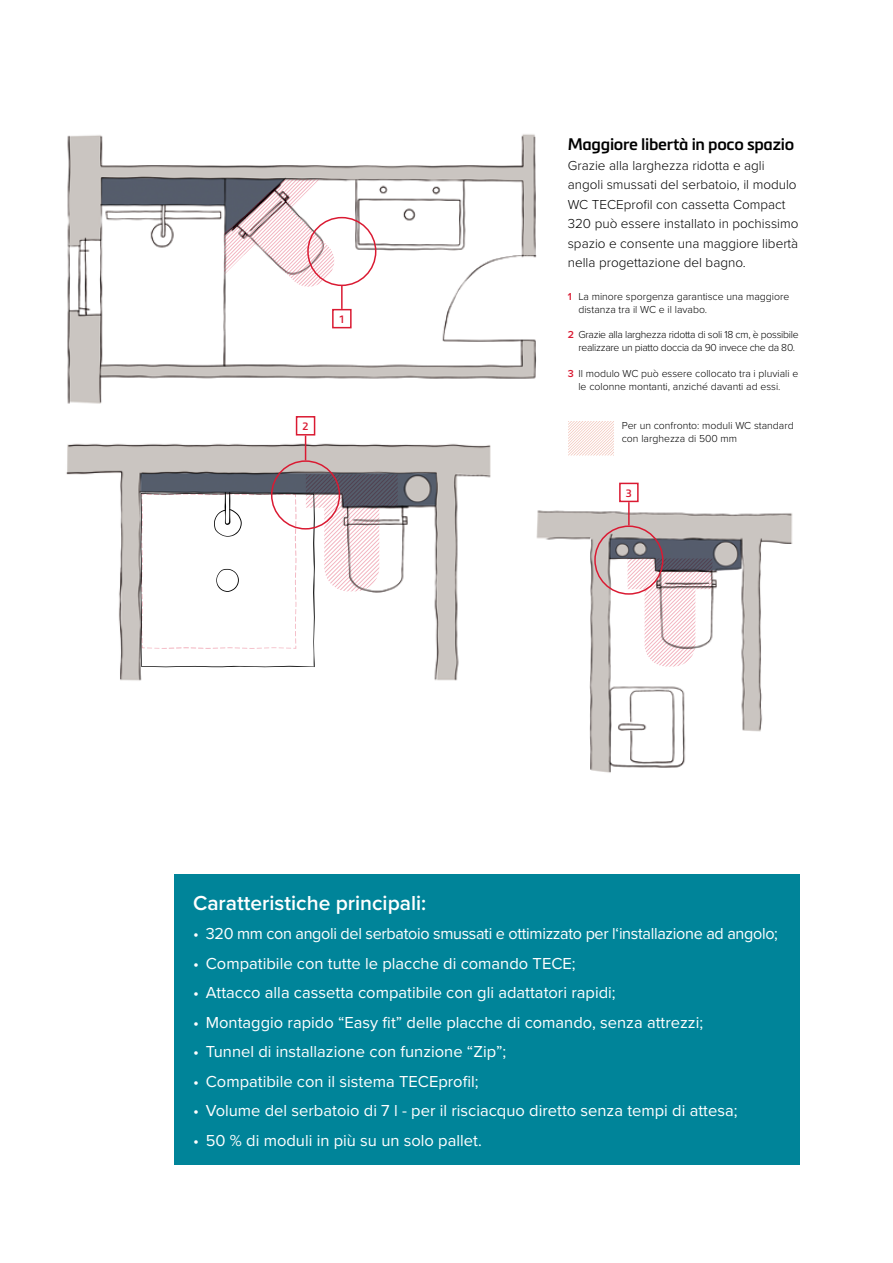
<style>
.page{position:relative;width:893px;height:1263px;background:#fff}
.page>*{position:absolute;margin:0;border:0;box-sizing:border-box;transform-origin:0 0}
.t1{font:600 21px "Proxima Nova";color:#fff}
.t2{font:16.5px "Proxima Nova";color:#fff}
.t3{font:16.5px "Proxima Nova";letter-spacing:-.02em;color:#fff}
.t4{font:600 16.5px "Metronic Pro";color:#000}
.t5{font:300 13.5px/19.5px "Proxima Nova";color:#000}
.t6{font:300 10.5px/12.9px "Proxima Nova";color:#000}
.t7{font:300 10.5px/12.9px "Proxima Nova";letter-spacing:-.025em;color:#000}
.t8{font:600 10.5px "Metronic Pro";color:#da1a32}
.s1{font-weight:600;color:#da1a32}
</style>
<div class="page">
<img style="left:67px;top:134px;width:470px;height:291px">
<svg style="left:224px;top:179px;width:112px;height:110px"></svg>
<img style="left:536px;top:502px;width:257px;height:271px">
<svg style="left:628px;top:558px;width:84px;height:109px"></svg>
<img style="left:66px;top:432px;width:425px;height:249px">
<svg style="left:140px;top:474px;width:258px;height:194px"></svg>
<div style="left:332px;top:309px;width:20px;height:19px;border:2px solid #da1a32"></div>
<div style="left:619px;top:483px;width:20px;height:19px;border:2px solid #da1a32"></div>
<div style="left:296px;top:416px;width:19px;height:19px;border:2px solid #da1a32"></div>
<div style="left:307px;top:217px;width:69px;height:69px;border:2px solid #da1a32;border-radius:50%"></div>
<div style="left:594px;top:525px;width:69px;height:70px;border:2px solid #da1a32;border-radius:50%"></div>
<div style="left:271px;top:460px;width:69px;height:70px;border:2px solid #da1a32;border-radius:50%"></div>
<hr style="left:341px;top:286px;width:2px;height:23px;background:#da1a32">
<hr style="left:628px;top:502px;width:2px;height:23px;background:#da1a32">
<svg style="left:305px;top:435px;width:1px;height:25px"></svg>
<svg style="left:568px;top:421px;width:46px;height:34px"></svg>
<div style="left:174px;top:874px;width:625px;height:290px;background:#008499"></div>
<p class="t8" style="left:339px;top:312px;width:8px">1</p>
<p class="t8" style="left:302px;top:420px;width:8px">2</p>
<p class="t4" style="left:568px;top:134px;width:228px">Maggiore libertà in poco spazio</p>
<p class="t5" style="left:568px;top:155px;width:232px">Grazie alla larghezza ridotta e agli angoli smussati del serbatoio, il modulo WC TECEprofil con cassetta Compact 320 può essere installato in pochissimo spazio e consente una maggiore libertà nella progettazione del bagno.</p>
<p class="t6" style="left:578px;top:289px;width:212px;text-indent:-11px"><span class="s1">1</span> La minore sporgenza garantisce una maggiore distanza tra il WC e il lavabo.</p>
<p class="t7" style="left:578px;top:328px;width:222px;text-indent:-11px"><span class="s1">2</span> Grazie alla larghezza ridotta di soli 18 cm, è possibile realizzare un piatto doccia da 90 invece che da 80.</p>
<p class="t6" style="left:578px;top:367px;width:221px;text-indent:-11px"><span class="s1">3</span> Il modulo WC può essere collocato tra i pluviali e le colonne montanti, anziché davanti ad essi.</p>
<p class="t6" style="left:622px;top:418px;width:173px">Per un confronto: moduli WC standard con larghezza di 500 mm</p>
<p class="t8" style="left:626px;top:486px;width:8px">3</p>
<p class="t1" style="left:193px;top:887px;width:235px">Caratteristiche principali:</p>
<p class="t3" style="left:193px;top:921px;width:586px">• 320 mm con angoli del serbatoio smussati e ottimizzato per l‘installazione ad angolo;</p>
<p class="t2" style="left:193px;top:951px;width:384px">• Compatibile con tutte le placche di comando TECE;</p>
<p class="t2" style="left:193px;top:980px;width:424px">• Attacco alla cassetta compatibile con gli adattatori rapidi;</p>
<p class="t2" style="left:193px;top:1010px;width:512px">• Montaggio rapido “Easy fit” delle placche di comando, senza attrezzi;</p>
<p class="t2" style="left:193px;top:1039px;width:315px">• Tunnel di installazione con funzione “Zip”;</p>
<p class="t2" style="left:193px;top:1069px;width:287px">• Compatibile con il sistema TECEprofil;</p>
<p class="t2" style="left:193px;top:1098px;width:546px">• Volume del serbatoio di 7 l - per il risciacquo diretto senza tempi di attesa;</p>
<p class="t2" style="left:193px;top:1128px;width:290px">• 50 % di moduli in più su un solo pallet.</p>
</div>
